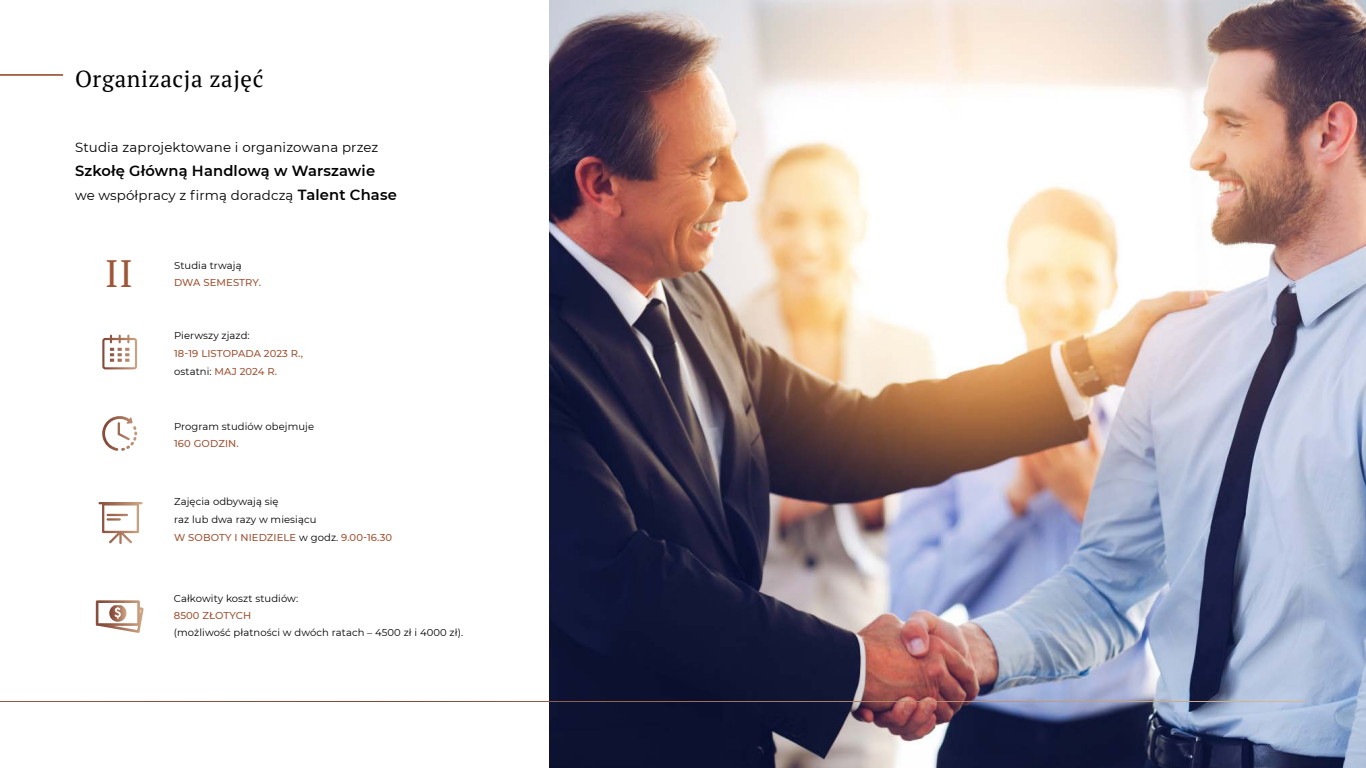
<style>
.page{position:relative;width:1366px;height:768px;background:#fff}
.page>*{position:absolute;margin:0;border:0;box-sizing:border-box;transform-origin:0 0}
.t1{font:38px "PT Serif";color:#9f5537}
.t2{font:23px "PT Serif";letter-spacing:.025em;color:#000}
.t3{font:600 14.7px "Montserrat";letter-spacing:.01em;color:#000}
.t4{font:13.4px "Montserrat";letter-spacing:.01em;color:#000}
.t5{font:10px/18px "Montserrat";letter-spacing:.01em;color:#000}
.t6{font:500 10px/18px "Montserrat";letter-spacing:.01em;color:#9f5537}
.s1{font-weight:600;font-size:14.7px}
.s2{font-weight:400;color:#000}
.s3{font-weight:500;color:#9f5537}
</style>
<div class="page">
<svg style="left:98px;top:502px;width:45px;height:42px"></svg>
<svg style="left:102px;top:416px;width:35px;height:35px"></svg>
<svg style="left:96px;top:600px;width:48px;height:33px"></svg>
<img style="left:549px;top:0;width:817px;height:768px">
<svg style="left:102px;top:335px;width:35px;height:34px"></svg>
<hr style="left:0;top:74px;width:63px;height:1px;background:#9e5739">
<hr style="left:0;top:701px;width:1305px;height:1px;background:#fff">
<h2 class="t2" style="left:75px;top:64px;width:190px">Organizacja zajęć</h2>
<h3 class="t4" style="left:75px;top:138px;width:305px">Studia zaprojektowane i organizowana przez</h3>
<h3 class="t3" style="left:75px;top:161px;width:302px">Szkołę Główną Handlową w Warszawie</h3>
<h3 class="t4" style="left:75px;top:186px;width:323px">we współpracy z firmą doradczą <span class="s1">Talent Chase</span></h3>
<h1 class="t1" style="left:105px;top:249px;width:29px">II</h1>
<p class="t5" style="left:174px;top:256px;width:69px">Studia trwają</p>
<p class="t6" style="left:174px;top:273px;width:88px">DWA SEMESTRY.</p>
<p class="t5" style="left:174px;top:326px;width:77px">Pierwszy zjazd:</p>
<p class="t6" style="left:174px;top:344px;width:130px">18-19 LISTOPADA 2023 R., <span class="s2">ostatni:</span> MAJ 2024 R.</p>
<p class="t5" style="left:174px;top:417px;width:141px">Program studiów obejmuje</p>
<p class="t6" style="left:174px;top:434px;width:66px">160 GODZIN.</p>
<p class="t5" style="left:174px;top:492px;width:220px">Zajęcia odbywają się<br>raz lub dwa razy w miesiącu<br><span class="s3">W SOBOTY I NIEDZIELE</span> w godz. <span class="s3">9.00-16.30</span></p>
<p class="t5" style="left:174px;top:589px;width:126px">Całkowity koszt studiów:</p>
<p class="t6" style="left:174px;top:606px;width:79px">8500 ZŁOTYCH</p>
<p class="t5" style="left:174px;top:623px;width:291px">(możliwość płatności w dwóch ratach – 4500 zł i 4000 zł).</p>
</div>
